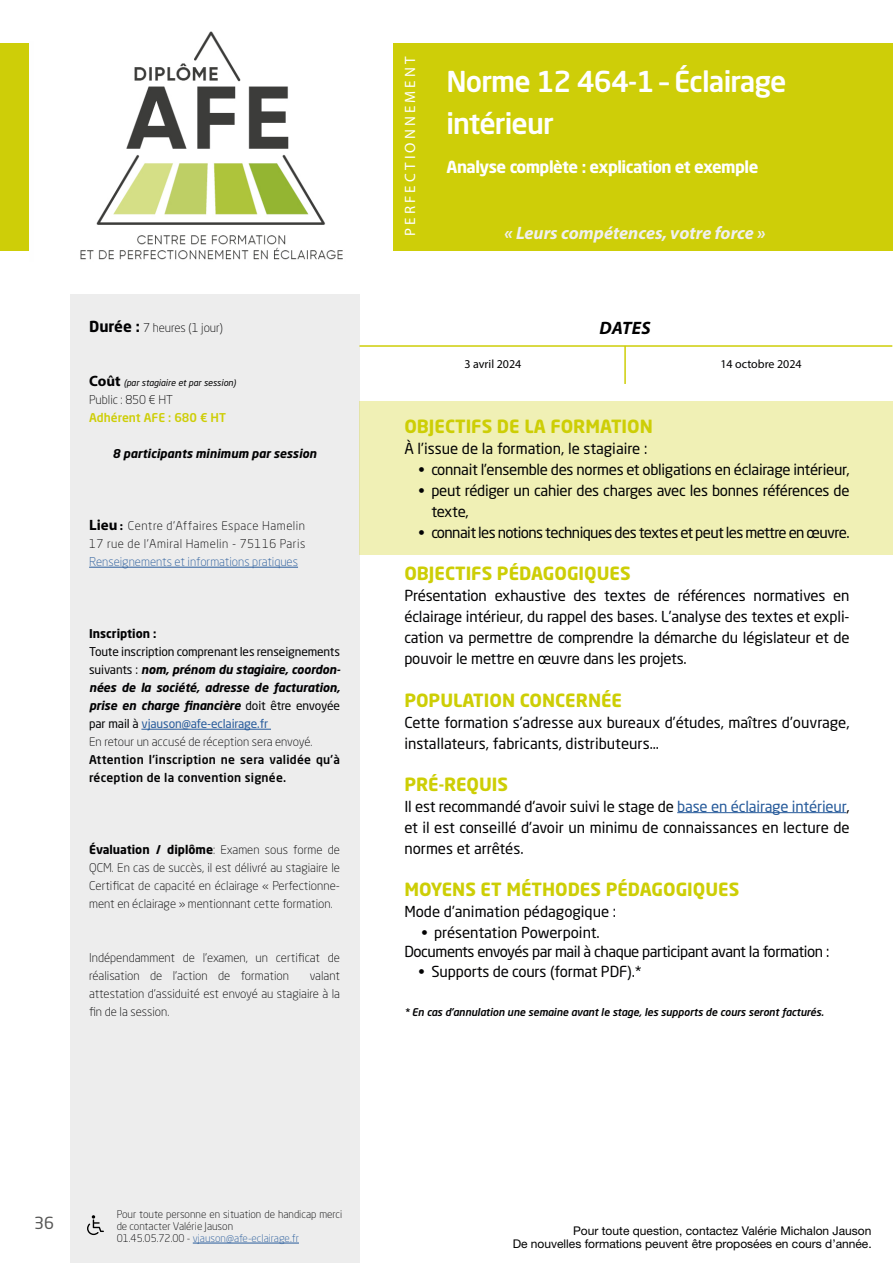
<style>
.page{position:relative;width:893px;height:1263px;background:#fff}
.page>*{position:absolute;margin:0;border:0;box-sizing:border-box;transform-origin:0 0}
.t1{font:500 28.5px/41.4px "Neo Sans W1 G";letter-spacing:-.03em;color:#fff}
.t2{font:700 18px "Neo Sans W1 G";color:#cdce05}
.t3{font:italic 700 18px "Myriad Pro";color:#f0f0f0}
.t4{font:italic 700 18px "Myriad Pro";letter-spacing:.01em;color:#000}
.t5{font:700 16.5px "Neo Sans W1 G";letter-spacing:-.03em;color:#fff}
.t6{font:16.5px "Neo Sans W1 G";color:#575756}
.t7{font:15px/21px "Neo Sans W1 G";letter-spacing:-.02em;color:#020203}
.t8{font:15px/21px "Neo Sans W1 G";color:#020203}
.t9{font:15px "Neo Sans W1 G";letter-spacing:-.04em;color:#020203}
.t10{font:15px "Myriad Pro";letter-spacing:.21em;color:#fff}
.t11{font:300 12px/18px "Neo Sans W1 G";color:#020203;text-align:justify}
.t12{font:italic 700 12px/18px "Neo Sans W1 G";letter-spacing:-.01em;color:#020203}
.t13{font:12px/12.9px "Helvetica Neue LT Std";color:#000;text-align:right}
.t14{font:500 12px/18px "Neo Sans W1 G";letter-spacing:.02em;color:#020203}
.t15{font:300 12px/18px "Neo Sans W1 G";letter-spacing:.04em;color:#020203}
.t16{font:300 12px "Neo Sans W1 G";color:#275b9b}
.t17{font:12px "Myriad Pro";color:#020203}
.t18{font:500 12px "Neo Sans W1 G";color:#cece08}
.t19{font:700 12px "Neo Sans W1 G";color:#020203}
.t20{font:300 10.5px/12px "Neo Sans W1 G";color:#020203}
.t21{font:italic 500 10.5px "Neo Sans W1 G";letter-spacing:-.01em;color:#020203}
.t22{font:italic 9px "Neo Sans W1 G";color:#020203}
.s1{font-weight:700;font-size:15px}
.s2{font-family:"Myriad Pro";font-weight:700;font-style:normal;font-size:15px}
.s3{font-family:"Myriad Pro";font-weight:700;font-size:15px}
.s4{font-family:"Myriad Pro";font-weight:700}
.s5{font-weight:400;font-style:normal}
.s6{font-weight:400;font-style:normal;color:#275b9b}
.s7{font-weight:300;font-style:normal}
.s8{font-weight:700}
.s9{color:#275b9b}
</style>
<div class="page">
<div style="left:70px;top:0;width:289px;height:1263px;background:#ededed"></div>
<div style="left:0;top:43px;width:893px;height:208px;background:#cece08"></div>
<hr style="left:89px;top:567px;width:209px;height:1px;background:#275b9b">
<hr style="left:141px;top:729px;width:130px;height:1px;background:#275b9b">
<div style="left:29px;top:41px;width:40px;height:221px;background:#fefefe"></div>
<div style="left:359px;top:402px;width:534px;height:153px;background:#f0f0b5"></div>
<hr style="left:677px;top:812px;width:169px;height:1px;background:#275b9b">
<hr style="left:359px;top:345px;width:533px;height:2px;background:#cece08">
<hr style="left:624px;top:346px;width:2px;height:38px;background:#cece08">
<img style="left:69px;top:0;width:324px;height:294px">
<hr style="left:193px;top:1243px;width:106px;height:1px;background:#275b9b">
<svg style="left:87px;top:1215px;width:17px;height:20px"></svg>
<p class="t11" style="left:89px;top:319px;width:135px"><span class="s1">Durée :</span> 7 heures (1 jour)</p>
<p class="t22" style="left:89px;top:377px;width:148px"><span class="s2">Coût</span> (par stagiaire et par session)</p>
<p class="t11" style="left:89px;top:391px;width:85px">Public : 850 € HT</p>
<p class="t18" style="left:89px;top:410px;width:138px">Adhérent AFE : 680 € HT</p>
<p class="t12" style="left:113px;top:444px;width:205px">8 participants minimum par session</p>
<p class="t15" style="left:89px;top:517px;width:218px"><span class="s3">Lieu</span> <span class="s4">:</span> Centre d'Affaires Espace Hamelin<br>17 rue de l'Amiral Hamelin - 75116 Paris</p>
<p class="t16" style="left:89px;top:554px;width:210px">Renseignements et informations pratiques</p>
<p class="t19" style="left:89px;top:626px;width:69px">Inscription :</p>
<p class="t12" style="left:89px;top:642px;width:253px"><span class="s5">Toute inscription comprenant les renseignements suivants :</span> nom, prénom du stagiaire, coordon&shy;nées de la société, adresse de facturation, prise en charge financière <span class="s5">doit être envoyée par mail à</span> <span class="s6">vjauson@afe-eclairage.fr<br></span><span class="s7">En retour un accusé de réception sera envoyé.</span></p>
<p class="t14" style="left:89px;top:750px;width:252px">Attention l’inscription ne sera validée qu’à réception de la convention signée.</p>
<p class="t11" style="left:89px;top:841px;width:252px"><span class="s8">Évaluation / diplôme</span>: Examen sous forme de QCM. En cas de succès, il est délivré au stagiaire le Certificat de capacité en éclairage « Perfectionne&shy;ment en éclairage » mentionnant cette formation.</p>
<p class="t11" style="left:89px;top:949px;width:252px">Indépendamment de l’examen, un certificat de réalisation de l’action de formation</p>
<p class="t11" style="left:89px;top:967px;width:252px;text-indent:221px">valant attestation d’assiduité est envoyé au stagiaire à la fin de la session.</p>
<p class="t10" style="left:401px;top:236px;width:181px;rotate:-90deg">PERFECTIONNEMENT</p>
<h1 class="t1" style="left:446px;top:60px;width:342px">Norme 12 464-1 – Éclairage intérieur</h1>
<p class="t5" style="left:446px;top:156px;width:313px">Analyse complète : explication et exemple</p>
<p class="t3" style="left:504px;top:222px;width:263px">« Leurs compétences, votre force »</p>
<p class="t4" style="left:600px;top:316px;width:53px">DATES</p>
<p class="t17" style="left:464px;top:357px;width:58px">3 avril 2024</p>
<p class="t17" style="left:720px;top:357px;width:83px">14 octobre 2024</p>
<p class="t2" style="left:404px;top:415px;width:250px">OBJECTIFS DE LA FORMATION</p>
<p class="t8" style="left:404px;top:438px;width:245px">À l’issue de la formation, le stagiaire :</p>
<p class="t7" style="left:419px;top:459px;width:433px">• connait l’ensemble des normes et obligations en éclairage intérieur,</p>
<p class="t7" style="left:431px;top:480px;width:420px;text-indent:-13px">• peut rédiger un cahier des charges avec les bonnes références de texte,</p>
<p class="t9" style="left:419px;top:524px;width:432px">• connait les notions techniques des textes et peut les mettre en œuvre.</p>
<p class="t2" style="left:404px;top:562px;width:228px">OBJECTIFS PÉDAGOGIQUES</p>
<p class="t7" style="left:404px;top:585px;width:447px;text-align:justify">Présentation exhaustive des textes de références normatives en éclairage intérieur, du rappel des bases. L’analyse des textes et expli&shy;cation va permettre de comprendre la démarche du législateur et de pouvoir le mettre en œuvre dans les projets.</p>
<p class="t2" style="left:404px;top:688px;width:219px">POPULATION CONCERNÉE</p>
<p class="t8" style="left:404px;top:711px;width:447px">Cette formation s’adresse aux bureaux d’études, maîtres d’ouvrage, installateurs, fabricants, distributeurs…</p>
<p class="t2" style="left:404px;top:772px;width:105px">PRÉ-REQUIS</p>
<p class="t7" style="left:404px;top:795px;width:447px;text-align:justify">Il est recommandé d'avoir suivi le stage de <span class="s9">base en éclairage intérieur</span>, et il est conseillé d'avoir un minimu de connaissances en lecture de normes et arrêtés.</p>
<p class="t2" style="left:404px;top:877px;width:336px">MOYENS ET MÉTHODES PÉDAGOGIQUES</p>
<p class="t8" style="left:404px;top:900px;width:213px">Mode d’animation pédagogique :</p>
<p class="t7" style="left:404px;top:922px;width:427px;line-height:19.5px;text-indent:17px">• présentation Powerpoint.<br>Documents envoyés par mail à chaque participant avant la formation :</p>
<p class="t7" style="left:419px;top:960px;width:225px">• Supports de cours (format PDF).*</p>
<p class="t21" style="left:404px;top:1005px;width:421px">* En cas d'annulation une semaine avant le stage, les supports de cours seront facturés.</p>
<p class="t6" style="left:34px;top:1213px;width:21px">36</p>
<p class="t20" style="left:117px;top:1208px;width:227px">Pour toute personne en situation de handicap merci de contacter Valérie Jauson<br>01.45.05.72.00 - <span class="s9">vjauson@afe-eclairage.fr</span></p>
<p class="t13" style="left:513px;top:1224px;width:360px">Pour toute question, contactez Valérie Michalon Jauson<br>De nouvelles formations peuvent être proposées en cours d’année.</p>
</div>
